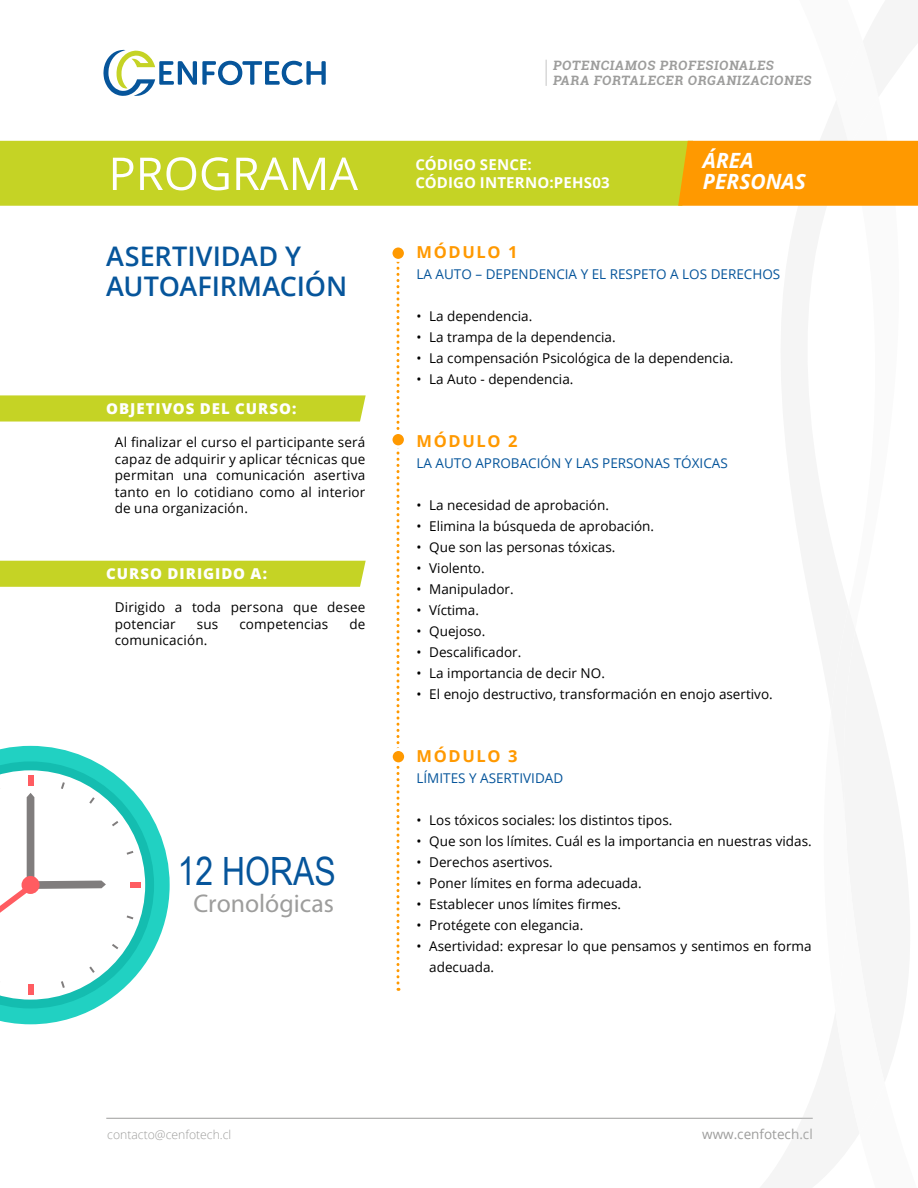
<style>
.page{position:relative;width:918px;height:1188px;background:#fff}
.page>*{position:absolute;margin:0;border:0;box-sizing:border-box;transform-origin:0 0}
.t1{font:39px "Arial Narrow";color:#06559b}
.t2{font:600 27px/30px "Open Sans";letter-spacing:-.005em;color:#06559b}
.t3{font:25.65px "Myriad Pro";color:#9d9d9c}
.t4{font:italic 700 21px/21px "Open Sans";color:#fff}
.t5{font:700 16.5px "Open Sans";letter-spacing:.1em;color:#f90}
.t6{font:800 15px "Open Sans";letter-spacing:.065em;color:#fff}
.t7{font:700 15px/18px "Open Sans";letter-spacing:.01em;color:#fff}
.t8{font:13.5px/16.5px "Open Sans";color:#000}
.t9{font:13.5px "Open Sans";color:#06559b}
.t10{font:13.5px "Open Sans";color:#9d9d9c}
.t11{font:700 12.9px/15.5px "Roboto Slab";color:#9d9d9c}
.t12{font:300 12.15px "Open Sans";color:#9d9d9c}
</style>
<div class="page">
<hr style="left:106px;top:1118px;width:707px;height:1px;background:#9d9d9c">
<div style="left:0;top:561px;width:366px;height:26px;background:#c5d325"></div>
<svg style="left:0;top:395px;width:366px;height:27px;background:#c7d42d"></svg>
<svg style="left:396px;top:262px;width:3px;height:729px"></svg>
<div style="left:391px;top:246px;width:14px;height:14px;background:#f90;border-radius:50%"></div>
<div style="left:390px;top:244px;width:17px;height:18px;border:3px solid #fff;border-radius:50%"></div>
<div style="left:391px;top:433px;width:14px;height:14px;background:#f90;border-radius:50%"></div>
<div style="left:390px;top:431px;width:17px;height:17px;border:3px solid #fff;border-radius:50%"></div>
<div style="left:0;top:141px;width:678px;height:65px;background:#c5d325"></div>
<svg style="left:103px;top:50px;width:223px;height:46px"></svg>
<svg style="left:113px;top:157px;width:245px;height:33px"></svg>
<svg style="left:0;top:746px;width:170px;height:278px"></svg>
<svg style="left:0;top:761px;width:154px;height:247px"></svg>
<svg style="left:678px;top:140px;width:240px;height:979px"></svg>
<div style="left:391px;top:749px;width:15px;height:15px;background:#f90;border-radius:50%"></div>
<div style="left:390px;top:748px;width:17px;height:17px;border:3px solid #fff;border-radius:50%"></div>
<svg style="left:546px;top:60px;width:1px;height:26px"></svg>
<p class="t11" style="left:553px;top:57px;width:262px">POTENCIAMOS PROFESIONALES<br>PARA FORTALECER ORGANIZACIONES</p>
<p class="t7" style="left:415px;top:155px;width:196px">CÓDIGO SENCE:<br>CÓDIGO INTERNO:PEHS03</p>
<h3 class="t4" style="left:703px;top:150px;width:104px">ÁREA<br>PERSONAS</h3>
<h2 class="t2" style="left:106px;top:241px;width:242px">ASERTIVIDAD Y<br>AUTOAFIRMACIÓN</h2>
<p class="t5" style="left:416px;top:241px;width:103px">MÓDULO 1</p>
<p class="t9" style="left:416px;top:265px;width:365px">LA AUTO – DEPENDENCIA Y EL RESPETO A LOS DERECHOS</p>
<p class="t8" style="left:416px;top:308px;width:117px">• La dependencia.</p>
<p class="t8" style="left:416px;top:329px;width:201px">• La trampa de la dependencia.</p>
<p class="t8" style="left:416px;top:350px;width:319px">• La compensación Psicológica de la dependencia.</p>
<p class="t8" style="left:416px;top:371px;width:158px">• La Auto - dependencia.</p>
<p class="t6" style="left:106px;top:397px;width:192px">OBJETIVOS DEL CURSO:</p>
<p class="t8" style="left:115px;top:434px;width:252px;text-align:justify">Al finalizar el curso el participante será capaz de adquirir y aplicar técnicas que permitan una comunicación asertiva tanto en lo cotidiano como al interior de una organización.</p>
<p class="t6" style="left:106px;top:562px;width:162px">CURSO DIRIGIDO A:</p>
<p class="t8" style="left:115px;top:599px;width:252px">Dirigido a toda persona que desee potenciar</p>
<p class="t8" style="left:197px;top:615px;width:23px">sus</p>
<p class="t8" style="left:239px;top:615px;width:90px">competencias</p>
<p class="t8" style="left:349px;top:615px;width:17px">de</p>
<p class="t8" style="left:115px;top:632px;width:94px">comunicación.</p>
<h1 class="t1" style="left:178px;top:843px;width:160px">12 HORAS</h1>
<h3 class="t3" style="left:193px;top:888px;width:142px">Cronológicas</h3>
<p class="t5" style="left:416px;top:430px;width:103px">MÓDULO 2</p>
<p class="t9" style="left:416px;top:454px;width:313px">LA AUTO APROBACIÓN Y LAS PERSONAS TÓXICAS</p>
<p class="t8" style="left:416px;top:497px;width:194px">• La necesidad de aprobación.</p>
<p class="t8" style="left:416px;top:518px;width:239px">• Elimina la búsqueda de aprobación.</p>
<p class="t8" style="left:416px;top:539px;width:200px">• Que son las personas tóxicas.</p>
<p class="t8" style="left:416px;top:560px;width:70px">• Violento.</p>
<p class="t8" style="left:416px;top:581px;width:99px">• Manipulador.</p>
<p class="t8" style="left:416px;top:602px;width:64px">• Víctima.</p>
<p class="t8" style="left:416px;top:623px;width:70px">• Quejoso.</p>
<p class="t8" style="left:416px;top:644px;width:106px">• Descalificador.</p>
<p class="t8" style="left:416px;top:665px;width:190px">• La importancia de decir NO.</p>
<p class="t8" style="left:416px;top:686px;width:358px">• El enojo destructivo, transformación en enojo asertivo.</p>
<p class="t5" style="left:416px;top:745px;width:103px">MÓDULO 3</p>
<p class="t9" style="left:416px;top:769px;width:148px">LÍMITES Y ASERTIVIDAD</p>
<p class="t8" style="left:416px;top:812px;width:257px">• Los tóxicos sociales: los distintos tipos.</p>
<p class="t8" style="left:416px;top:833px;width:397px">• Que son los límites. Cuál es la importancia en nuestras vidas.</p>
<p class="t8" style="left:416px;top:854px;width:138px">• Derechos asertivos.</p>
<p class="t8" style="left:416px;top:875px;width:227px">• Poner límites en forma adecuada.</p>
<p class="t8" style="left:416px;top:896px;width:206px">• Establecer unos límites firmes.</p>
<p class="t8" style="left:416px;top:917px;width:168px">• Protégete con elegancia.</p>
<p class="t8" style="left:429px;top:935px;width:384px;line-height:21px;text-indent:-13px">• Asertividad: expresar lo que pensamos y sentimos en forma adecuada.</p>
<p class="t12" style="left:107px;top:1127px;width:126px">contacto@cenfotech.cl</p>
<p class="t10" style="left:702px;top:1125px;width:112px">www.cenfotech.cl</p>
</div>
